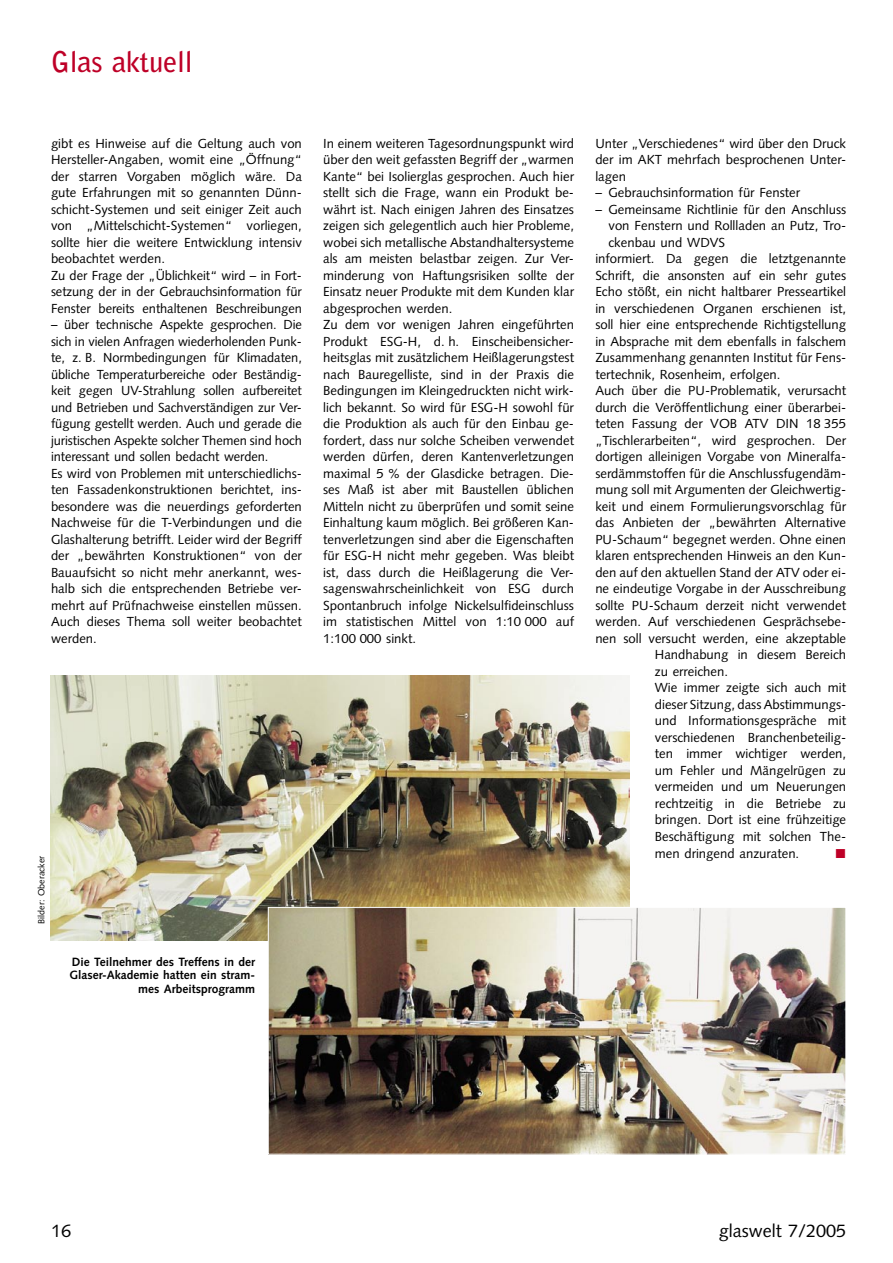
<style>
.page{position:relative;width:893px;height:1263px;background:#fff}
.page>*{position:absolute;margin:0;border:0;box-sizing:border-box;transform-origin:0 0}
.t1{font:700 28.5px "Bell Gothic Std";letter-spacing:-.01em;color:#be0027}
.t2{font:18px "Syntax LT Std";color:#000}
.GW_Grundtext_8_75_11{font:13.2px/16.5px "Syntax LT Std";color:#000;text-align:justify}
.GW_BU_8_9{font:700 12px/13.5px "Syntax LT Std";color:#000;text-align:right}
.GW_Bildvermerk{font:9px "Syntax LT Std";color:#000}
</style>
<div class="page">
<img style="left:51px;top:676px;width:578px;height:264px">
<img style="left:270px;top:909px;width:574px;height:243px">
<div style="left:268px;top:907px;width:578px;height:247px;border:1px solid #fff"></div>
<h1 class="t1" style="left:51px;top:45px;width:143px">Glas aktuell</h1>
<p class="GW_Grundtext_8_75_11" style="left:51px;top:135px;width:252px">gibt es Hinweise auf die Geltung auch von Hersteller-Angaben, womit eine „Öffnung“ der starren Vorgaben möglich wäre. Da gute Erfahrungen mit so genannten Dünn&shy;schicht-Systemen und seit einiger Zeit auch von „Mittelschicht-Systemen“ vorliegen, sollte hier die weitere Entwicklung intensiv beobachtet werden.</p>
<p class="GW_Grundtext_8_75_11" style="left:51px;top:267px;width:252px">Zu der Frage der „Üblichkeit“ wird – in Fort&shy;setzung der in der Gebrauchsinformation für Fenster bereits enthaltenen Beschreibungen</p>
<p class="GW_Grundtext_8_75_11" style="left:51px;top:317px;width:252px">– über technische Aspekte gesprochen. Die sich in vielen Anfragen wiederholenden Punk&shy;te, z. B. Normbedingungen für Klimadaten, übliche Temperaturbereiche oder Beständig&shy;keit gegen UV-Strahlung sollen aufbereitet und Betrieben und Sachverständigen zur Ver&shy;fügung gestellt werden. Auch und gerade die juristischen Aspekte solcher Themen sind hoch interessant und sollen bedacht werden.</p>
<p class="GW_Grundtext_8_75_11" style="left:51px;top:465px;width:252px">Es wird von Problemen mit unterschiedlichs&shy;ten Fassadenkonstruktionen berichtet, ins&shy;besondere was die neuerdings geforderten Nachweise für die T-Verbindungen und die Glashalterung betrifft. Leider wird der Begriff der „bewährten Konstruktionen“ von der Bauaufsicht so nicht mehr anerkannt, wes&shy;halb sich die entsprechenden Betriebe ver&shy;mehrt auf Prüfnachweise einstellen müssen.<br>Auch dieses Thema soll weiter beobachtet werden.</p>
<p class="GW_Bildvermerk" style="left:36px;top:923px;width:69px;rotate:-90deg">Bilder: Oberacker</p>
<p class="GW_BU_8_9" style="left:69px;top:955px;width:187px">Die Teilnehmer des Treffens in der<br>Glaser-Akademie hatten ein stram&shy;mes Arbeitsprogramm</p>
<p class="GW_Grundtext_8_75_11" style="left:323px;top:135px;width:252px">In einem weiteren Tagesordnungspunkt wird über den weit gefassten Begriff der „warmen Kante“ bei Isolierglas gesprochen. Auch hier stellt sich die Frage, wann ein Produkt be&shy;währt ist. Nach einigen Jahren des Einsatzes zeigen sich gelegentlich auch hier Probleme, wobei sich metallische Abstandhaltersysteme als am meisten belastbar zeigen. Zur Ver&shy;minderung von Haftungsrisiken sollte der Einsatz neuer Produkte mit dem Kunden klar abgesprochen werden.</p>
<p class="GW_Grundtext_8_75_11" style="left:323px;top:317px;width:252px">Zu dem vor wenigen Jahren eingeführten Produkt ESG-H, d. h. Einscheibensicher&shy;heitsglas mit zusätzlichem Heißlagerungstest nach Bauregelliste, sind in der Praxis die Bedingungen im Kleingedruckten nicht wirk&shy;lich bekannt. So wird für ESG-H sowohl für die Produktion als auch für den Einbau ge&shy;fordert, dass nur solche Scheiben verwendet werden dürfen, deren Kantenverletzungen maximal 5 % der Glasdicke betragen. Die&shy;ses Maß ist aber mit Baustellen üblichen Mitteln nicht zu überprüfen und somit seine Einhaltung kaum möglich. Bei größeren Kan&shy;tenverletzungen sind aber die Eigenschaften für ESG-H nicht mehr gegeben. Was bleibt ist, dass durch die Heißlagerung die Ver&shy;sagenswahrscheinlichkeit von ESG durch Spontanbruch infolge Nickelsulfideinschluss im statistischen Mittel von 1:10 000 auf 1:100 000 sinkt.</p>
<p class="GW_Grundtext_8_75_11" style="left:595px;top:135px;width:252px">Unter „Verschiedenes“ wird über den Druck der im AKT mehrfach besprochenen Unter&shy;lagen</p>
<p class="GW_Grundtext_8_75_11" style="left:595px;top:185px;width:206px">– Gebrauchsinformation für Fenster</p>
<p class="GW_Grundtext_8_75_11" style="left:608px;top:201px;width:239px;text-indent:-13px">– Gemeinsame Richtlinie für den Anschluss von Fenstern und Rollladen an Putz, Tro&shy;ckenbau und WDVS</p>
<p class="GW_Grundtext_8_75_11" style="left:595px;top:251px;width:252px">informiert. Da gegen die letztgenannte Schrift, die ansonsten auf ein sehr gutes Echo stößt, ein nicht haltbarer Presseartikel in verschiedenen Organen erschienen ist, soll hier eine entsprechende Richtigstellung in Absprache mit dem ebenfalls in falschem Zusammenhang genannten Institut für Fens&shy;tertechnik, Rosenheim, erfolgen.</p>
<p class="GW_Grundtext_8_75_11" style="left:595px;top:383px;width:252px">Auch über die PU-Problematik, verursacht</p>
<p class="GW_Grundtext_8_75_11" style="left:595px;top:399px;width:252px">durch die Veröffentlichung einer überarbei-</p>
<p class="GW_Grundtext_8_75_11" style="left:595px;top:416px;width:252px">teten Fassung der VOB ATV DIN 18 355</p>
<p class="GW_Grundtext_8_75_11" style="left:595px;top:432px;width:252px">„Tischlerarbeiten“, wird gesprochen. Der</p>
<p class="GW_Grundtext_8_75_11" style="left:595px;top:449px;width:252px">dortigen alleinigen Vorgabe von Mineralfa-</p>
<p class="GW_Grundtext_8_75_11" style="left:595px;top:465px;width:252px">serdämmstoffen für die Anschlussfugendäm-</p>
<p class="GW_Grundtext_8_75_11" style="left:595px;top:482px;width:252px">mung soll mit Argumenten der Gleichwertig-</p>
<p class="GW_Grundtext_8_75_11" style="left:595px;top:498px;width:252px">keit und einem Formulierungsvorschlag für</p>
<p class="GW_Grundtext_8_75_11" style="left:595px;top:515px;width:252px">das Anbieten der „bewährten Alternative</p>
<p class="GW_Grundtext_8_75_11" style="left:595px;top:531px;width:252px">PU-Schaum“ begegnet werden. Ohne einen</p>
<p class="GW_Grundtext_8_75_11" style="left:595px;top:548px;width:252px">klaren entsprechenden Hinweis an den Kun-</p>
<p class="GW_Grundtext_8_75_11" style="left:595px;top:564px;width:252px">den auf den aktuellen Stand der ATV oder ei-</p>
<p class="GW_Grundtext_8_75_11" style="left:595px;top:581px;width:252px">ne eindeutige Vorgabe in der Ausschreibung</p>
<p class="GW_Grundtext_8_75_11" style="left:595px;top:597px;width:252px">sollte PU-Schaum derzeit nicht verwendet</p>
<p class="GW_Grundtext_8_75_11" style="left:595px;top:614px;width:252px">werden. Auf verschiedenen Gesprächsebe-</p>
<p class="GW_Grundtext_8_75_11" style="left:595px;top:630px;width:252px">nen soll versucht werden, eine akzeptable</p>
<p class="GW_Grundtext_8_75_11" style="left:655px;top:647px;width:193px">Handhabung in diesem Bereich</p>
<p class="GW_Grundtext_8_75_11" style="left:655px;top:663px;width:75px">zu erreichen.</p>
<p class="GW_Grundtext_8_75_11" style="left:655px;top:680px;width:193px">Wie immer zeigte sich auch mit dieser Sitzung, dass Abstimmungs&shy;und Informationsgespräche mit verschiedenen Branchenbeteilig&shy;ten immer wichtiger werden, um Fehler und Mängelrügen zu vermeiden und um Neuerungen rechtzeitig in die Betriebe zu bringen. Dort ist eine frühzeitige Beschäftigung mit solchen The&shy;men dringend anzuraten.</p>
<h2 class="t2" style="left:51px;top:1220px;width:22px">16</h2>
<h2 class="t2" style="left:719px;top:1220px;width:129px">glaswelt 7/2005</h2>
</div>
